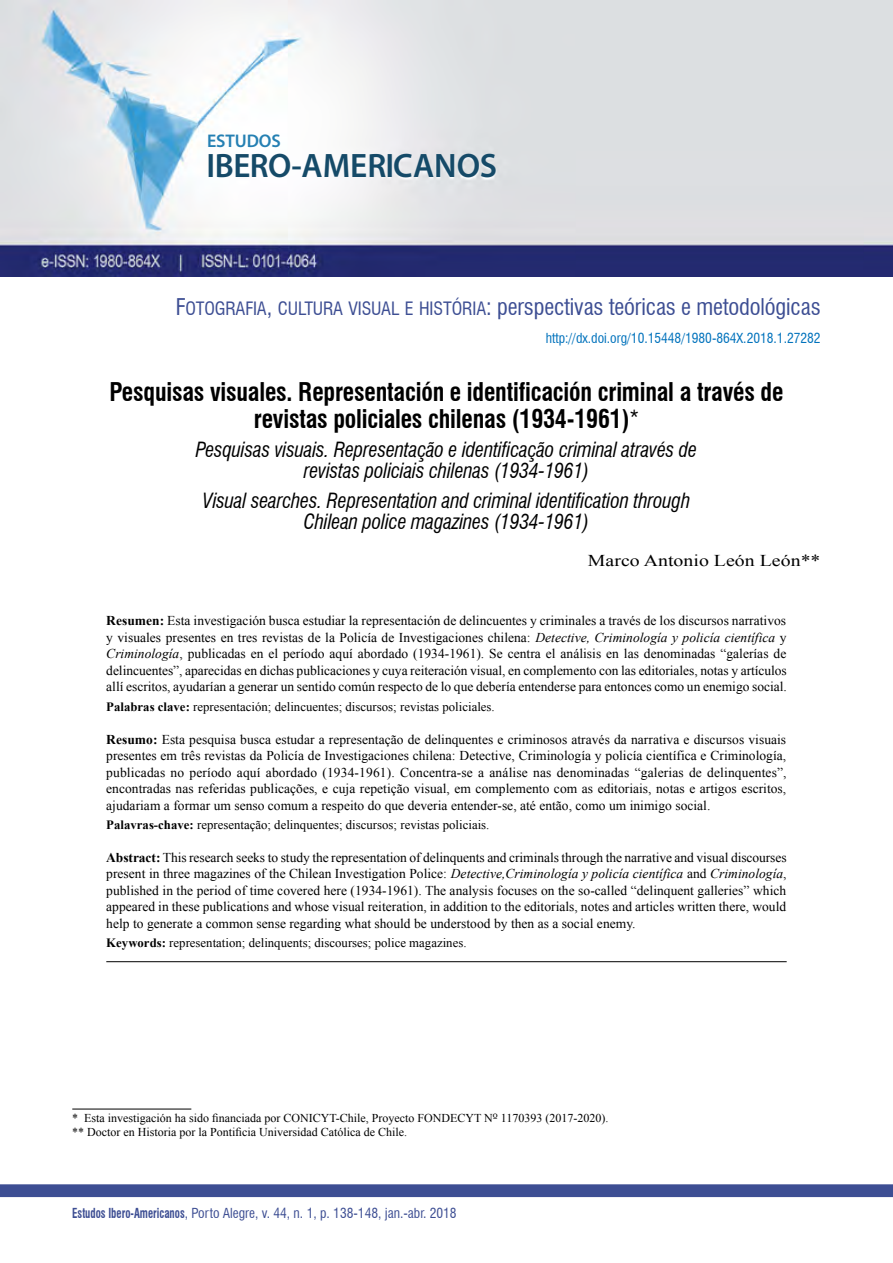
<style>
.page{position:relative;width:893px;height:1263px;background:#fff}
.page>*{position:absolute;margin:0;border:0;box-sizing:border-box;transform-origin:0 0}
.t1{font:600 34.05px "Myriad Pro";letter-spacing:-.005em;color:#154a68}
.t2{font:700 condensed 25.2px/27px "Swiss 721 BT";letter-spacing:-.01em;color:#000;text-align:center;scale:.95 1}
.t3{font:condensed 22.5px "Swiss 721 BT";letter-spacing:-.005em;color:#3d4e93}
.t4{font:italic condensed 20.4px/21px "Swiss 721 BT";letter-spacing:-.01em;color:#000;text-align:center;scale:.95 1}
.t5{font:600 18.3px "Myriad Pro";letter-spacing:-.005em;color:#2580b3}
.t6{font:16.5px "Times New Roman";color:#000;scale:1.2 1}
.t7{font:13.5px/16.5px "Times New Roman";color:#000;text-align:justify}
.t8{font:condensed 13.5px "Swiss 721 BT";color:#3d4e93}
.t9{font:condensed 13.5px "Swiss 721 BT";color:#0072bc}
.t10{font:12.75px "Times New Roman";color:#000}
.t11{font:12px/14.2px "Times New Roman";color:#000}
.s1{font-family:"Swiss 721 BT Roman Condensed SC800";font-stretch:normal}
.s2{font-family:"Swiss 721 BT Roman Condensed SC800";font-stretch:normal;font-size:18px}
.s3{font-weight:400;font-size:20.4px}
.s4{font-weight:700}
.s5{font-style:italic}
.s6{font-family:"Zapf Humanist 601 BT"}
</style>
<div class="page">
<img style="left:0;top:0;width:893px;height:276px">
<div style="left:1px;top:1185px;width:891px;height:11px;background:#3d4e93"></div>
<div style="left:0;top:1184px;width:893px;height:13px;border:2px solid #3d4e93"></div>
<hr style="left:72px;top:1109px;width:119px;height:1px;background:#000">
<hr style="left:106px;top:961px;width:681px;height:1px;background:#000">
<h3 class="t5" style="left:207px;top:129px;width:75px">ESTUDOS</h3>
<h1 class="t1" style="left:207px;top:144px;width:292px">IBERO-AMERICANOS</h1>
<h3 class="t3" style="left:176px;top:293px;width:646px"><span class="s1">F</span><span class="s2">OTOGRAFIA</span><span class="s1">,</span> <span class="s2">CULTURA VISUAL E HISTÓRIA</span><span class="s1">:</span> perspectivas teóricas e metodológicas</h3>
<p class="t9" style="left:546px;top:329px;width:276px">http://dx.doi.org/10.15448/1980-864X.2018.1.27282</p>
<h2 class="t2" style="left:110px;top:378px;width:711px">Pesquisas visuales. Representación e identificación criminal a través de revistas policiales chilenas (1934-1961)<span class="s3">*</span></h2>
<h3 class="t4" style="left:196px;top:439px;width:529px">Pesquisas visuais. Representação e identificação criminal através de revistas policiais chilenas (1934-1961)</h3>
<h3 class="t4" style="left:203px;top:490px;width:515px">Visual searches. Representation and criminal identification through<br>Chilean police magazines (1934-1961)</h3>
<p class="t6" style="left:588px;top:550px;width:195px">Marco Antonio León León**</p>
<p class="t7" style="left:106px;top:612px;width:682px"><span class="s4">Resumen:</span> Esta investigación busca estudiar la representación de delincuentes y criminales a través de los discursos narrativos y visuales presentes en tres revistas de la Policía de Investigaciones chilena: <span class="s5">Detective, Criminología y policía científica</span> y <span class="s5">Criminología</span>, publicadas en el período aquí abordado (1934-1961). Se centra el análisis en las denominadas “galerías de delincuentes”, aparecidas en dichas publicaciones y cuya reiteración visual, en complemento con las editoriales, notas y artículos allí escritos, ayudarían a generar un sentido común respecto de lo que debería entenderse para entonces como un enemigo social.</p>
<p class="t10" style="left:106px;top:698px;width:390px"><span class="s4">Palabras clave:</span> representación; delincuentes; discursos; revistas policiales.</p>
<p class="t7" style="left:106px;top:730px;width:682px"><span class="s4">Resumo:</span> Esta pesquisa busca estudar a representação de delinquentes e criminosos através da narrativa e discursos visuais presentes em três revistas da Policía de Investigaciones chilena: Detective, Criminología y policía científica e Criminología, publicadas no período aquí abordado (1934-1961). Concentra-se a análise nas denominadas “galerias de delinquentes”, encontradas nas referidas publicações, e cuja repetição visual, em complemento com as editoriais, notas e artigos escritos, ajudariam a formar um senso comum a respeito do que deveria entender-se, até então, como um inimigo social.</p>
<p class="t10" style="left:106px;top:816px;width:385px"><span class="s4">Palavras-chave:</span> representação; delinquentes; discursos; revistas policiais.</p>
<p class="t7" style="left:106px;top:849px;width:682px"><span class="s4">Abstract:</span> This research seeks to study the representation of delinquents and criminals through the narrative and visual discourses present in three magazines of the Chilean Investigation Police: <span class="s5">Detective,Criminología y policía científica</span> and <span class="s5">Criminología</span>, published in the period of time covered here (1934-1961). The analysis focuses on the so-called “delinquent galleries” which appeared in these publications and whose visual reiteration, in addition to the editorials, notes and articles written there, would help to generate a common sense regarding what should be understood by then as a social enemy.</p>
<p class="t10" style="left:106px;top:934px;width:362px"><span class="s4">Keywords:</span> representation; delinquents; discourses; police magazines.</p>
<p class="t11" style="left:72px;top:1111px;width:538px">* Esta investigación ha sido financiada por CONICYT-Chile, Proyecto FONDECYT N<span class="s6">º</span> 1170393 (2017-2020). ** Doctor en Historia por la Pontificia Universidad Católica de Chile.</p>
<p class="t8" style="left:72px;top:1205px;width:386px"><span class="s4">Estudos Ibero-Americanos</span>, Porto Alegre, v. 44, n. 1, p. 138-148, jan.-abr. 2018</p>
</div>
